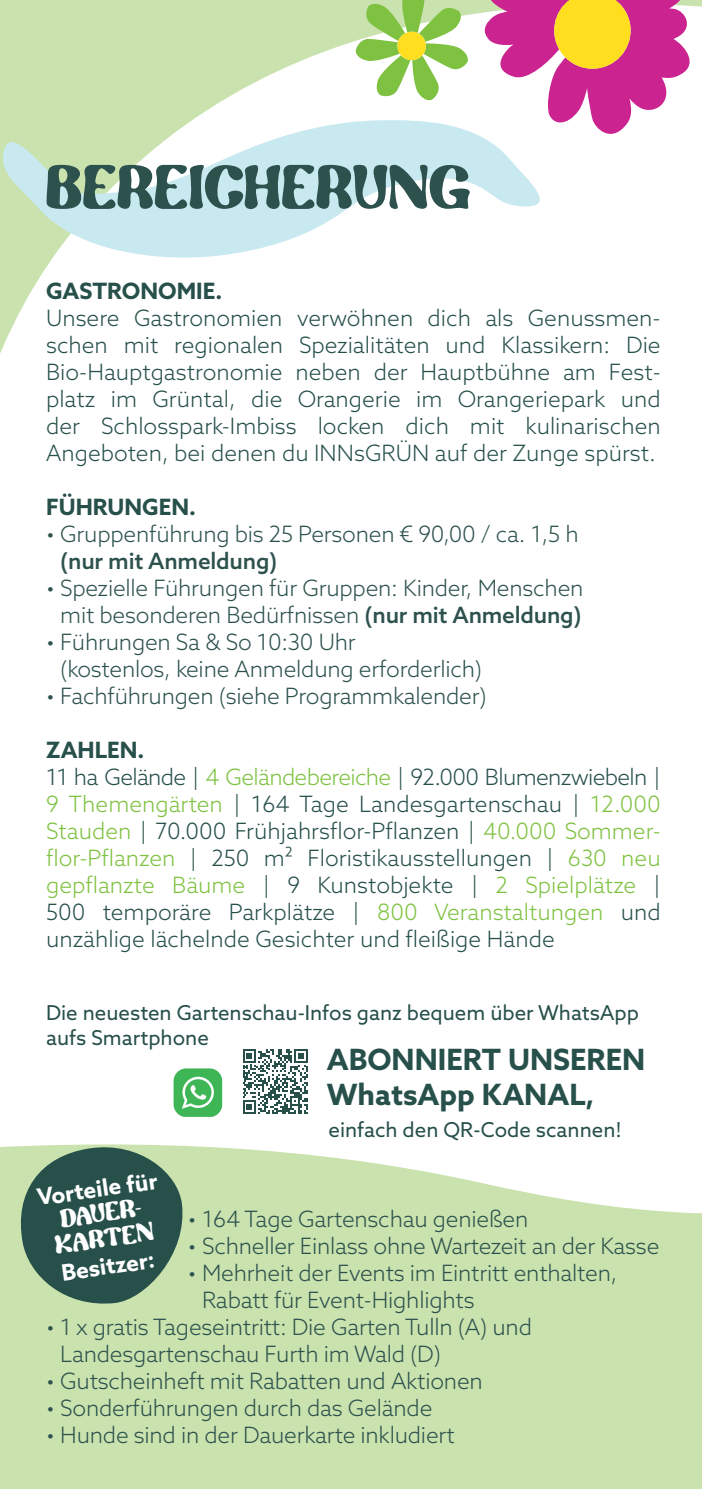
<style>
.page{position:relative;width:702px;height:1489px;background:#fff}
.page>*{position:absolute;margin:0;border:0;box-sizing:border-box;transform-origin:0 0}
.t1{font:50px "Renaf";letter-spacing:.02em;color:#2d524e}
.t2{font:700 29.25px/35.2px "Azo Sans";color:#27504b}
.t3{font:700 22.75px "Azo Sans";color:#fff}
.t4{font:300 22.5px/27px "Azo Sans";color:#27504b;text-align:justify}
.t5{font:300 22.5px/27px "Azo Sans";letter-spacing:-.01em;color:#2d524e}
.t6{font:700 22.5px "Azo Sans";color:#27504b}
.t7{font:500 22.5px "Azo Sans";letter-spacing:-.01em;color:#2d524e}
.t8{font:21px/25.2px "Renaf";color:#fff;text-align:center}
.t9{font:20.5px/24.5px "Azo Sans";color:#27504b}
.s1{font-weight:500}
.s2{font-weight:700}
.s3{color:#7fc241}
</style>
<div class="page">
<svg style="left:0;top:0;width:702px;height:353px"></svg>
<svg style="left:0;top:1146px;width:702px;height:342px;fill:#cae2ae"></svg>
<svg style="left:355px;top:0;width:113px;height:101px"></svg>
<svg style="left:478px;top:0;width:223px;height:145px"></svg>
<svg style="left:0;top:119px;width:560px;height:140px;fill:#cae9f0"></svg>
<svg style="left:14px;top:1144px;width:174px;height:164px"></svg>
<svg style="left:173px;top:1068px;width:49px;height:48px"></svg>
<svg style="left:243px;top:1049px;width:64px;height:64px"></svg>
<h1 class="t1" style="left:46px;top:156px;width:425px">BEREICHERUNG</h1>
<p class="t6" style="left:46px;top:276px;width:178px">GASTRONOMIE.</p>
<p class="t4" style="left:46px;top:304px;width:616px">Unsere Gastronomien verwöhnen dich als Genussmen&shy;schen mit regionalen Spezialitäten und Klassikern: Die Bio-Hauptgastronomie neben der Hauptbühne am Fest&shy;platz im Grüntal, die Orangerie im Orangeriepark und der Schlosspark-Imbiss locken dich mit kulinarischen Angeboten, bei denen du INNsGRÜN auf der Zunge spürst.</p>
<p class="t6" style="left:46px;top:492px;width:151px">FÜHRUNGEN.</p>
<p class="t5" style="left:46px;top:520px;width:534px">• Gruppenführung bis 25 Personen € 90,00 / ca. 1,5 h</p>
<p class="t7" style="left:60px;top:546px;width:218px">(nur mit Anmeldung)</p>
<p class="t5" style="left:46px;top:574px;width:539px;text-align:center">• Spezielle Führungen für Gruppen: Kinder, Menschen mit besonderen Bedürfnissen <span class="s1">(nur mit Anmeldung)</span></p>
<p class="t5" style="left:60px;top:628px;width:423px;text-indent:-14px">• Führungen Sa &amp; So 10:30 Uhr<br>(kostenlos, keine Anmeldung erforderlich)</p>
<p class="t5" style="left:46px;top:682px;width:442px">• Fachführungen (siehe Programmkalender)</p>
<p class="t4" style="left:46px;top:736px;width:616px;text-align:left"><span class="s2">ZAHLEN.<br></span>11 ha Gelände | <span class="s3">4 Geländebereiche</span> | 92.000 Blumenzwiebeln | <span class="s3">9 Themengärten</span> | 164 Tage Landesgartenschau | <span class="s3">12.000<br>Stauden</span> | 70.000 Frühjahrsflor-Pflanzen | <span class="s3">40.000 Sommer&shy;flor-Pflanzen</span> | 250 m² Floristikausstellungen | <span class="s3">630 neu gepflanzte Bäume</span> | 9 Kunstobjekte | <span class="s3">2 Spielplätze</span> | 500 temporäre Parkplätze | <span class="s3">800 Veranstaltungen</span> und unzählige lächelnde Gesichter und fleißige Hände</p>
<p class="t9" style="left:46px;top:1000px;width:594px">Die neuesten Gartenschau-Infos ganz bequem über WhatsApp aufs Smartphone</p>
<p class="t2" style="left:327px;top:1041px;width:320px">ABONNIERT UNSEREN<br>WhatsApp KANAL,</p>
<p class="t9" style="left:328px;top:1116px;width:295px">einfach den QR-Code scannen!</p>
<p class="t3" style="left:35px;top:1182px;width:123px;rotate:-8deg">Vorteile für</p>
<p class="t8" style="left:50px;top:1208px;width:100px;rotate:-8deg">DAUER-<br>KARTEN</p>
<p class="t3" style="left:60px;top:1257px;width:95px;rotate:-8deg">Besitzer:</p>
<p class="t5" style="left:188px;top:1205px;width:342px">• 164 Tage Gartenschau genießen</p>
<p class="t5" style="left:188px;top:1232px;width:473px">• Schneller Einlass ohne Wartezeit an der Kasse</p>
<p class="t5" style="left:202px;top:1259px;width:417px;text-indent:-14px">• Mehrheit der Events im Eintritt enthalten,<br>Rabatt für Event-Highlights</p>
<p class="t5" style="left:60px;top:1313px;width:473px;text-indent:-14px">• 1 x gratis Tageseintritt: Die Garten Tulln (A) und<br>Landesgartenschau Furth im Wald (D)</p>
<p class="t5" style="left:46px;top:1367px;width:438px">• Gutscheinheft mit Rabatten und Aktionen</p>
<p class="t5" style="left:46px;top:1394px;width:388px">• Sonderführungen durch das Gelände</p>
<p class="t5" style="left:46px;top:1421px;width:410px">• Hunde sind in der Dauerkarte inkludiert</p>
</div>
